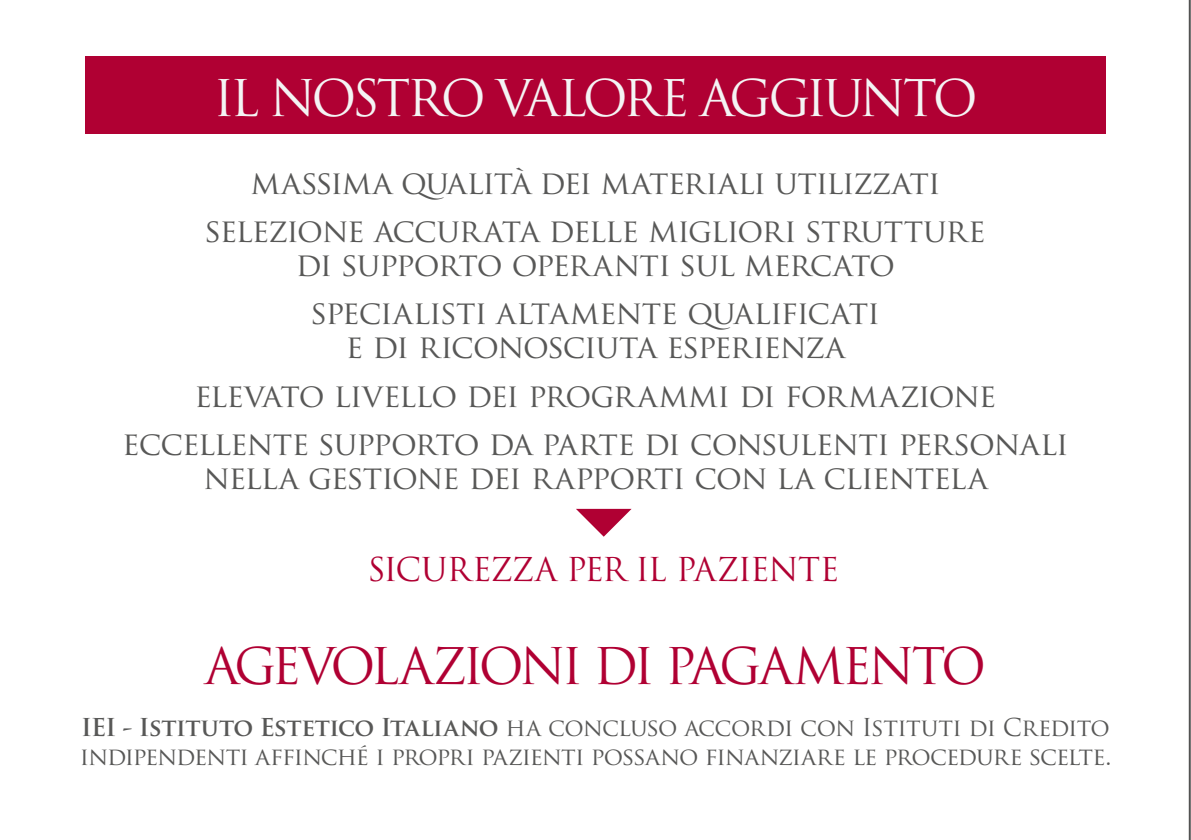
<style>
.page{position:relative;width:1191px;height:840px;background:#fff}
.page>*{position:absolute;margin:0;border:0;box-sizing:border-box;transform-origin:0 0}
.t1{font:49.2px "Trajan Pro";letter-spacing:-.09em;color:#b00033}
.t2{font:49.2px "Trajan Pro";letter-spacing:-.085em;color:#f4f4f4}
.t3{font:32px/48px "Trajan Pro";letter-spacing:-.035em;color:#585857;text-align:center}
.t4{font:32px "Trajan Pro";letter-spacing:-.04em;color:#b00033}
.t5{font:24px/28.8px "Trajan Pro";letter-spacing:-.04em;color:#585857}
.s1{font-weight:700}
</style>
<div class="page">
<div style="left:85px;top:57px;width:1021px;height:77px;background:#b00033"></div>
<svg style="left:576px;top:508px;width:55px;height:28px"></svg>
<hr style="left:1188px;top:0;width:2px;height:839px;background:#535352">
<h1 class="t2" style="left:213px;top:67px;width:766px">IL NOSTRO VALORE AGGIUNTO</h1>
<p class="t3" style="left:205px;top:158px;width:782px">massima qualità dei materiali utilizzati selezione accurata delle migliori strutture</p>
<p class="t3" style="left:296px;top:240px;width:601px">di supporto operanti sul mercato specialisti altamente qualificati</p>
<p class="t3" style="left:122px;top:322px;width:947px">e di riconosciuta esperienza<br>elevato livello dei programmi di formazione eccellente supporto da parte di consulenti personali</p>
<p class="t3" style="left:203px;top:452px;width:786px">nella gestione dei rapporti con la clientela</p>
<p class="t4" style="left:367px;top:549px;width:473px">SICUREZZA PER IL PAZIENTE</p>
<h1 class="t1" style="left:205px;top:634px;width:783px">AGEVOLAZIONI DI PAGAMENTO</h1>
<p class="t5" style="left:80px;top:712px;width:1033px"><span class="s1">IEI - Istituto Estetico Italiano</span> ha concluso accordi con Istituti di Credito indipendenti affinché i propri pazienti possano finanziare le procedure scelte.</p>
</div>
